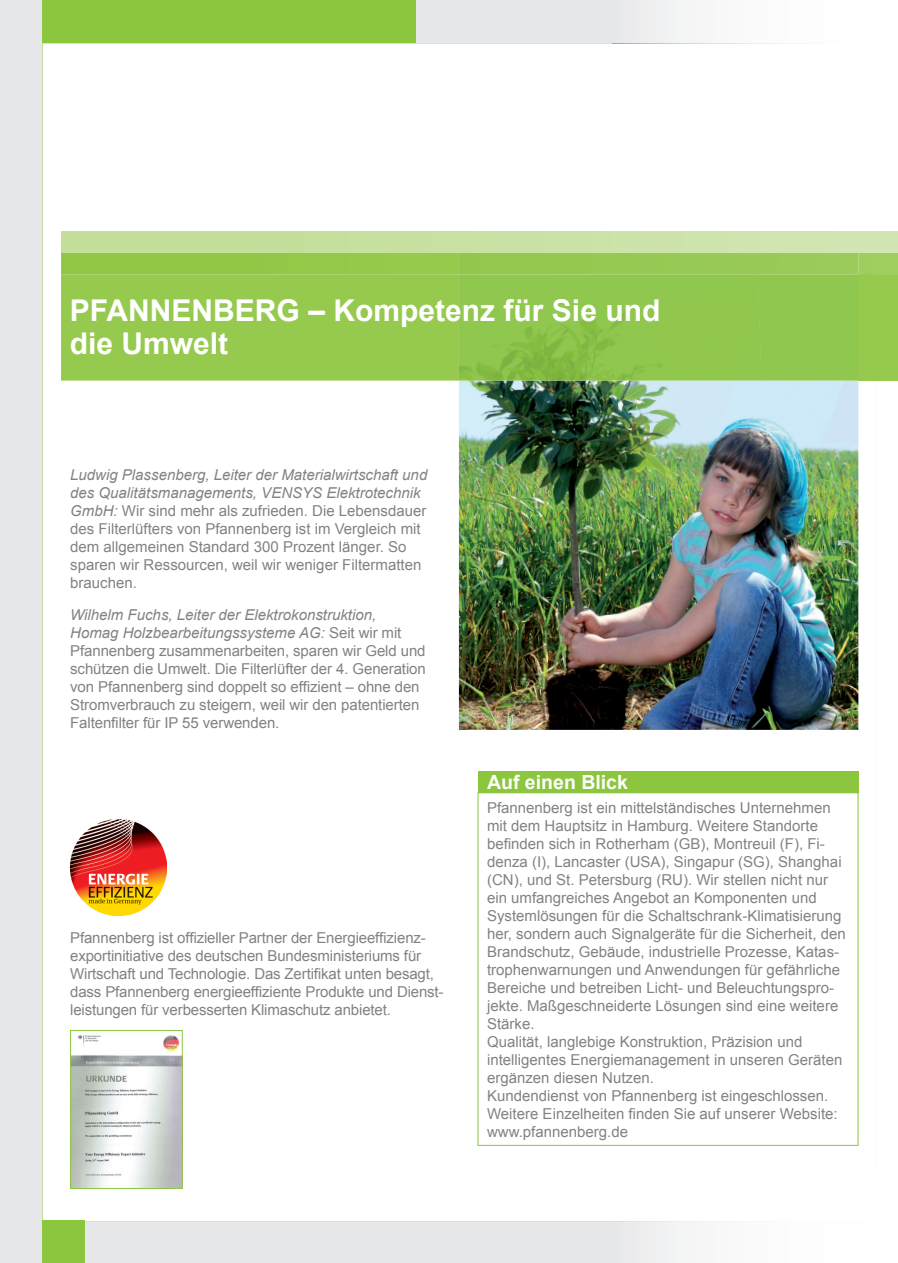
<style>
.page{position:relative;width:898px;height:1263px;background:#fff}
.page>*{position:absolute;margin:0;border:0;box-sizing:border-box;transform-origin:0 0}
.t1{font:700 30px/33px "Arial";color:#fff}
.t2{font:700 19.5px "Arial";color:#fff}
.t3{font:15px/18px "Arial";color:#808285}
.s1{font-style:italic}
</style>
<div class="page">
<div style="left:0;top:0;width:897px;height:1263px;background:#e6e7e9"></div>
<div style="left:43px;top:44px;width:569px;height:1178px;background:#fff"></div>
<img style="left:665px;top:1211px;width:232px;height:52px">
<img style="left:875px;top:253px;width:22px;height:958px">
<div style="left:851px;top:0;width:46px;height:232px;background:#fff"></div>
<img style="left:612px;top:0;width:239px;height:44px">
<div style="left:612px;top:687px;width:262px;height:481px;background:#fff"></div>
<img style="left:858px;top:274px;width:16px;height:413px">
<div style="left:612px;top:45px;width:210px;height:187px;background:#fff"></div>
<div style="left:612px;top:1168px;width:263px;height:54px;background:#fff"></div>
<img style="left:874px;top:274px;width:1px;height:895px">
<div style="left:822px;top:44px;width:53px;height:188px;background:#fff"></div>
<img style="left:612px;top:44px;width:211px;height:1px">
<img style="left:459px;top:381px;width:399px;height:349px">
<div style="left:61px;top:274px;width:398px;height:107px;background:#96ca4e"></div>
<img style="left:459px;top:274px;width:298px;height:107px">
<div style="left:757px;top:274px;width:101px;height:107px;background:#90c74e"></div>
<div style="left:43px;top:0;width:373px;height:43px;background:#8bc63e"></div>
<div style="left:43px;top:1220px;width:42px;height:43px;background:#8bc63e"></div>
<div style="left:61px;top:232px;width:551px;height:21px;background:#c5df9d"></div>
<div style="left:61px;top:253px;width:398px;height:21px;background:#91c847"></div>
<img style="left:858px;top:253px;width:16px;height:21px">
<svg style="left:874px;top:232px;width:1px;height:42px"></svg>
<div style="left:459px;top:253px;width:399px;height:21px;background:#96c953"></div>
<div style="left:477px;top:771px;width:381px;height:22px;background:#8bc63e"></div>
<img style="left:70px;top:819px;width:96px;height:96px">
<img style="left:72px;top:1032px;width:108px;height:155px">
<div style="left:70px;top:1030px;width:112px;height:159px;border:1px solid #8bc63e"></div>
<h1 class="t1" style="left:70px;top:294px;width:592px">PFANNENBERG – Kompetenz für Sie und die Umwelt</h1>
<p class="t3" style="left:70px;top:466px;width:358px"><span class="s1">Ludwig Plassenberg, Leiter der Materialwirtschaft und des Qualitätsmanagements, VENSYS Elektrotechnik GmbH:</span> Wir sind mehr als zufrieden. Die Lebensdauer des Filterlüfters von Pfannenberg ist im Vergleich mit dem allgemeinen Standard 300 Prozent länger. So sparen wir Ressourcen, weil wir weniger Filtermatten brauchen.</p>
<p class="t3" style="left:70px;top:606px;width:357px"><span class="s1">Wilhelm Fuchs, Leiter der Elektrokonstruktion, Homag Holzbearbeitungssysteme AG:</span> Seit wir mit Pfannenberg zusammenarbeiten, sparen wir Geld und schützen die Umwelt. Die Filterlüfter der 4. Generation von Pfannenberg sind doppelt so effizient – ohne den Stromverbrauch zu steigern, weil wir den patentierten Faltenfilter für IP 55 verwenden.</p>
<p class="t3" style="left:70px;top:929px;width:375px">Pfannenberg ist offizieller Partner der Energieeffizienz&shy;exportinitiative des deutschen Bundesministeriums für Wirtschaft und Technologie. Das Zertifikat unten besagt, dass Pfannenberg energieeffiziente Produkte und Dienst&shy;leistungen für verbesserten Klimaschutz anbietet.</p>
<h2 class="t2" style="left:487px;top:769px;width:142px">Auf einen Blick</h2>
<p class="t3" style="left:487px;top:798px;width:360px">Pfannenberg ist ein mittelständisches Unternehmen mit dem Hauptsitz in Hamburg. Weitere Standorte befinden sich in Rotherham (GB), Montreuil (F), Fi&shy;denza (I), Lancaster (USA), Singapur (SG), Shanghai (CN), und St. Petersburg (RU). Wir stellen nicht nur ein umfangreiches Angebot an Komponenten und Systemlösungen für die Schaltschrank-Klimatisierung her, sondern auch Signalgeräte für die Sicherheit, den Brandschutz, Gebäude, industrielle Prozesse, Katas&shy;trophenwarnungen und Anwendungen für gefährliche Bereiche und betreiben Licht- und Beleuchtungspro&shy;jekte. Maßgeschneiderte Lösungen sind eine weitere Stärke.<br>Qualität, langlebige Konstruktion, Präzision und intelligentes Energiemanagement in unseren Geräten ergänzen diesen Nutzen.<br>Kundendienst von Pfannenberg ist eingeschlossen.<br>Weitere Einzelheiten finden Sie auf unserer Website: www.pfannenberg.de</p>
</div>
